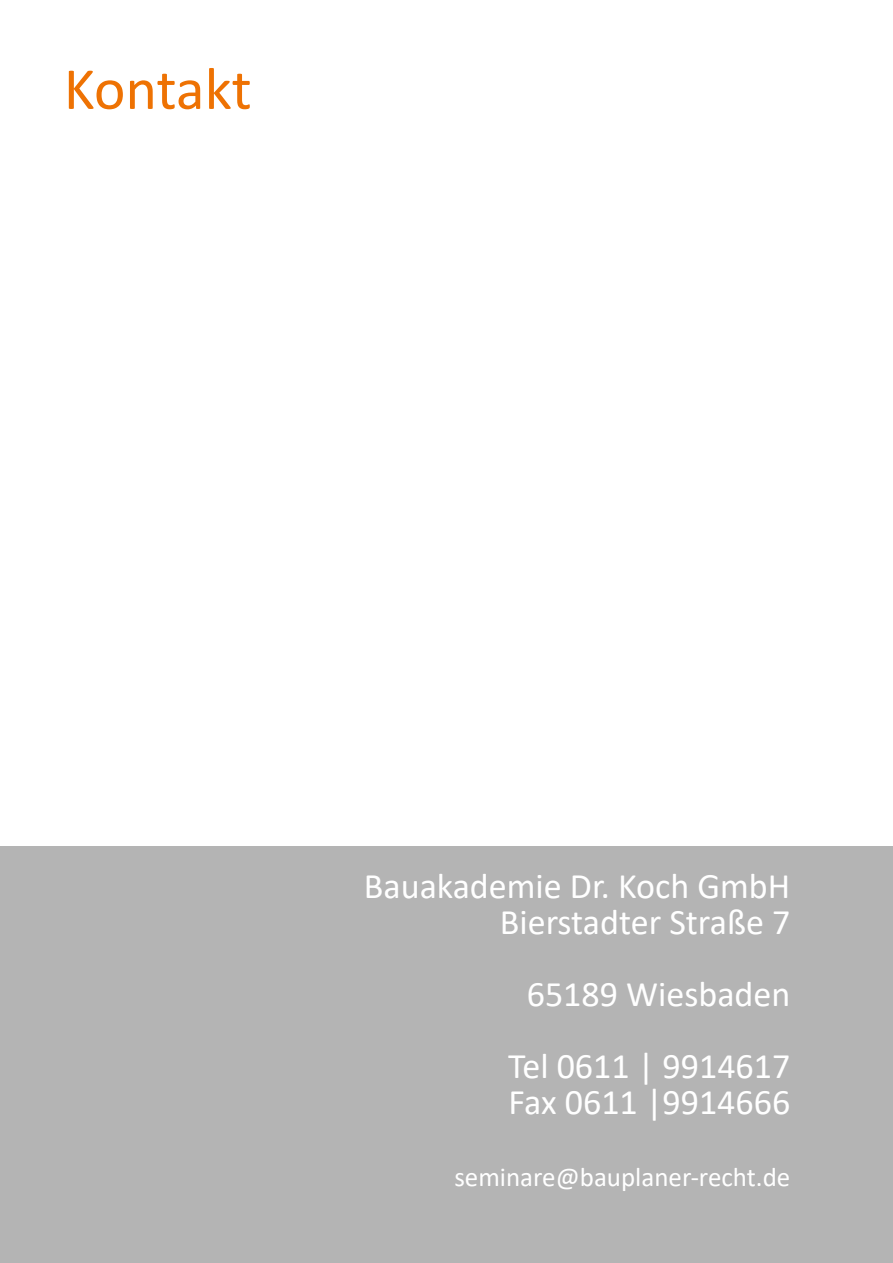
<style>
.page{position:relative;width:893px;height:1263px;background:#fff}
.page>*{position:absolute;margin:0;border:0;box-sizing:border-box;transform-origin:0 0}
.t1{font:60px "Calibri";letter-spacing:-.005em;color:#ee7203}
.t2{font:36px/36px "Calibri";color:#fff;text-align:right}
.t3{font:27px "Calibri";color:#fff}
</style>
<div class="page">
<div style="left:0;top:846px;width:893px;height:417px;background:#b4b4b4"></div>
<h1 class="t1" style="left:64px;top:47px;width:189px">Kontakt</h1>
<p class="t2" style="left:364px;top:867px;width:428px">Bauakademie Dr. Koch GmbH<br>Bierstadter Straße 7</p>
<p class="t2" style="left:508px;top:957px;width:284px;line-height:72px;text-align:center">65189 Wiesbaden<br>Tel 0611 | 9914617</p>
<p class="t2" style="left:509px;top:1083px;width:283px">Fax 0611 |9914666</p>
<p class="t3" style="left:454px;top:1158px;width:337px">seminare@bauplaner-recht.de</p>
</div>
